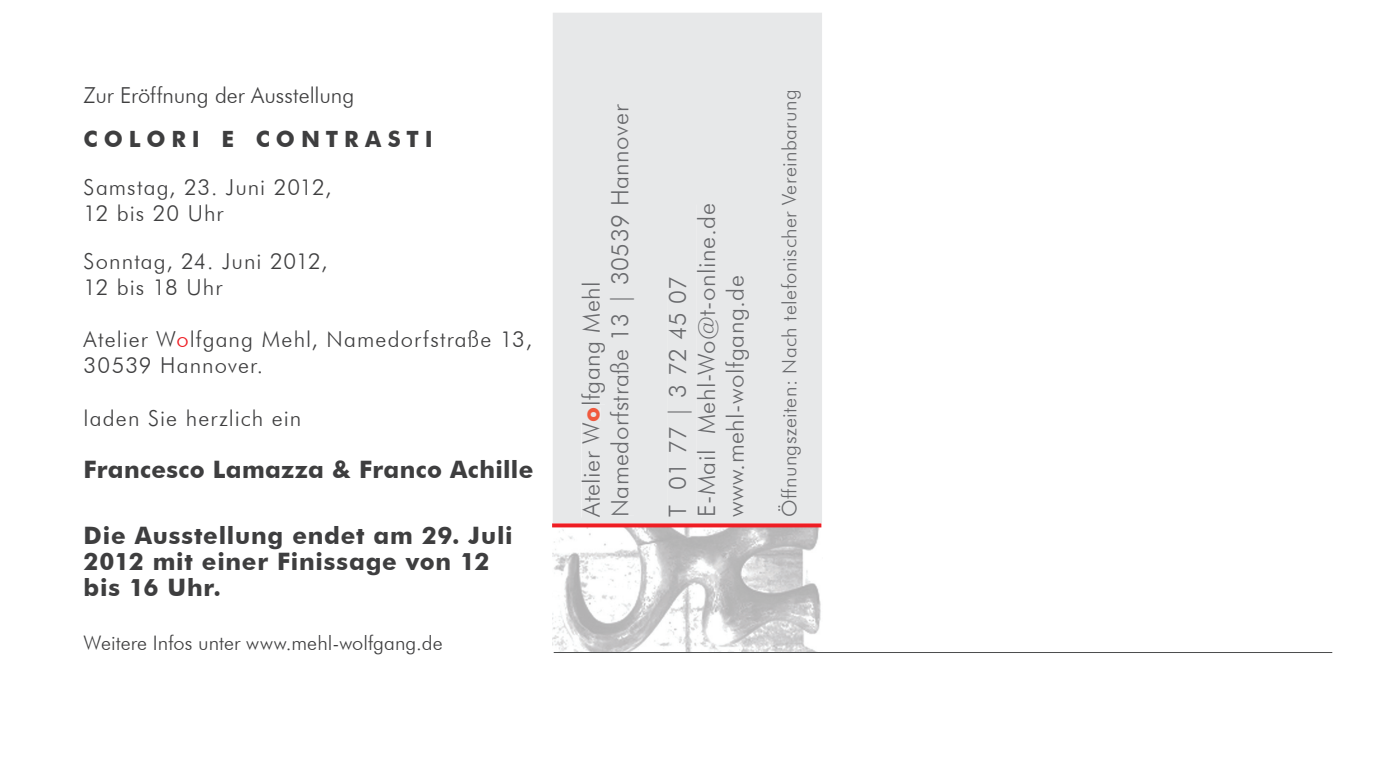
<style>
.page{position:relative;width:1389px;height:766px;background:#fff}
.page>*{position:absolute;margin:0;border:0;box-sizing:border-box;transform-origin:0 0}
.t1{font:300 24px/28.8px "Futura BT";letter-spacing:.02em;color:#696a6d}
.t2{font:700 24px/26px "Futura BT";letter-spacing:.03em;color:#3e3e3f}
.t3{font:700 24px "Futura BT";letter-spacing:.01em;color:#3e3e3f}
.t4{font:700 22.4px "Futura BT";letter-spacing:.265em;color:#3e3e3f}
.t5{font:300 22px/26px "Futura BT";letter-spacing:.045em;color:#3e3e3f}
.t6{font:300 22px "Futura BT";color:#3e3e3f}
.t7{font:300 20px "Futura BT";letter-spacing:.02em;color:#696a6d}
.t8{font:300 20px "Futura BT";color:#3e3e3f}
.s1{color:#ee1d23}
.s2{font-weight:700;color:#f0593e}
</style>
<div class="page">
<img style="left:553px;top:527px;width:269px;height:124px">
<div style="left:553px;top:13px;width:269px;height:510px;background:#e7e8e9"></div>
<div style="left:582px;top:422px;width:18px;height:95px;background:#e7e8e9"></div>
<div style="left:588px;top:407px;width:12px;height:13px;background:#e7e8e9"></div>
<div style="left:581px;top:281px;width:24px;height:123px;background:#e7e8e9"></div>
<div style="left:610px;top:104px;width:24px;height:411px;background:#e7e8e9"></div>
<div style="left:668px;top:277px;width:24px;height:239px;background:#e7e8e9"></div>
<div style="left:697px;top:204px;width:21px;height:311px;background:#e7e8e9"></div>
<div style="left:725px;top:276px;width:24px;height:241px;background:#e7e8e9"></div>
<div style="left:778px;top:91px;width:23px;height:425px;background:#e7e8e9"></div>
<svg style="left:552px;top:523px;width:269px;height:4px"></svg>
<hr style="left:554px;top:651px;width:778px;height:1px;background:#4b4c4d">
<p class="t6" style="left:84px;top:82px;width:272px">Zur Eröffnung der Ausstellung</p>
<p class="t4" style="left:84px;top:126px;width:351px">COLORI E CONTRASTI</p>
<p class="t5" style="left:84px;top:174px;width:249px">Samstag, 23. Juni 2012,<br>12 bis 20 Uhr</p>
<p class="t5" style="left:84px;top:248px;width:245px">Sonntag, 24. Juni 2012,<br>12 bis 18 Uhr</p>
<p class="t5" style="left:84px;top:326px;width:450px">Atelier W<span class="s1">o</span>lfgang Mehl, Namedorfstraße 13,<br>30539 Hannover.</p>
<p class="t5" style="left:84px;top:404px;width:219px">laden Sie herzlich ein</p>
<p class="t3" style="left:84px;top:454px;width:451px">Francesco Lamazza &amp; Franco Achille</p>
<p class="t2" style="left:84px;top:521px;width:431px">Die Ausstellung endet am 29. Juli<br>2012 mit einer Finissage von 12 bis 16 Uhr.</p>
<p class="t8" style="left:84px;top:630px;width:361px">Weitere Infos unter www.mehl-wolfgang.de</p>
<p class="t1" style="left:577px;top:517px;width:414px;rotate:-90deg">Atelier W<span class="s2">o</span>lfgang Mehl<br>Namedorfstraße 13 | 30539 Hannover</p>
<p class="t1" style="left:663px;top:517px;width:315px;rotate:-90deg">T 01 77 | 3 72 45 07<br>E-Mail Mehl-Wo@t-online.de www.mehl-wolfgang.de</p>
<p class="t7" style="left:777px;top:517px;width:429px;rotate:-90deg">Öffnungszeiten: Nach telefonischer Vereinbarung</p>
</div>
